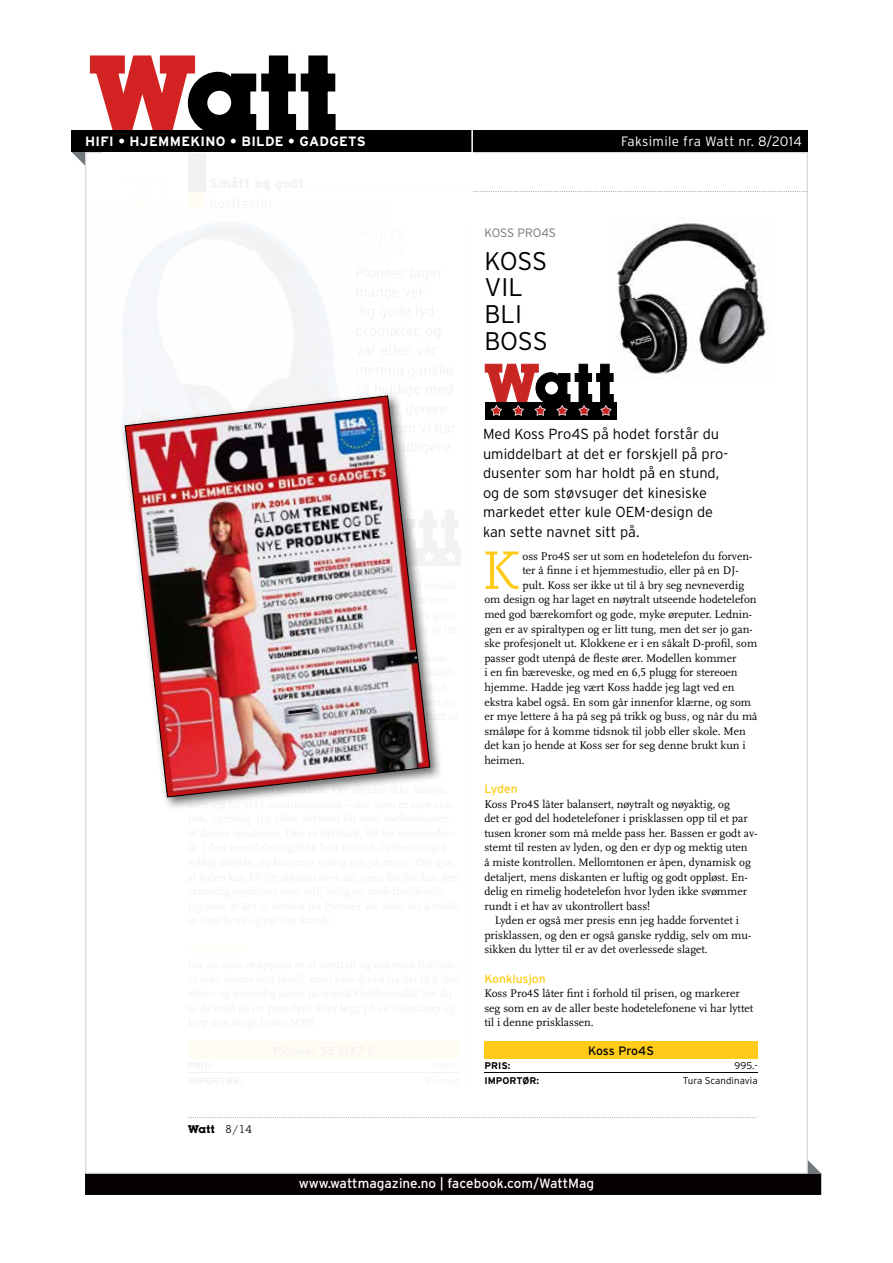
<style>
.page{position:relative;width:893px;height:1263px;background:#fff}
.page>*{position:absolute;margin:0;border:0;box-sizing:border-box;transform-origin:0 0}
.t1{font:52.65px "Madawaska Bk";color:#ffcb18}
.t2{font:300 25.5px/26.7px "Interstate";letter-spacing:-.01em;color:#000}
.t3{font:300 14.55px/19.5px "Interstate";color:#000}
.t4{font:13.5px "Interstate";color:#fff}
.t5{font:700 13.5px "Interstate";letter-spacing:.025em;color:#fff}
.t6{font:300 13.5px "Interstate";letter-spacing:.025em;color:#fff}
.t7{font:12.15px "Interstate";color:#ffcb18}
.t8{font:300 12.15px "Interstate";letter-spacing:-.01em;color:#6e7579}
.t9{font:12.15px "Interstate";letter-spacing:-.005em;color:#000}
.t10{font:11.55px/14.5px "Scala LF";color:#000}
.t11{font:700 10.95px "Lubalin Graph Std";color:#000}
.t12{font:300 9.75px "Interstate";letter-spacing:.005em;color:#000}
.t13{font:700 9.75px "Interstate";letter-spacing:.005em;color:#000}
.s1{font-weight:400}
</style>
<div class="page">
<div style="left:85px;top:1173px;width:736px;height:22px;background:#060203"></div>
<img style="left:616px;top:223px;width:152px;height:157px">
<div style="left:484px;top:1041px;width:274px;height:18px;background:#ffcb18"></div>
<hr style="left:484px;top:1072px;width:274px;height:1px;background:#000">
<div style="left:485px;top:402px;width:131px;height:17px;background:#000"></div>
<svg style="left:484px;top:363px;width:130px;height:53px"></svg>
<svg style="left:473px;top:191px;width:332px;height:1px"></svg>
<svg style="left:188px;top:1117px;width:567px;height:1px"></svg>
<svg style="left:88px;top:55px;width:249px;height:76px"></svg>
<div style="left:217px;top:125px;width:16px;height:7px;background:#000"></div>
<div style="left:72px;top:131px;width:736px;height:21px;background:#000"></div>
<svg style="left:72px;top:152px;width:15px;height:13px"></svg>
<hr style="left:471px;top:128px;width:2px;height:31px;background:#fff">
<div style="left:121px;top:391px;width:322px;height:419px;background:#000;opacity:.6"></div>
<img style="left:124px;top:395px;width:307px;height:403px">
<svg style="left:808px;top:1160px;width:13px;height:15px"></svg>
<p class="t5" style="left:85px;top:134px;width:282px">HIFI • HJEMMEKINO • BILDE • GADGETS</p>
<p class="t6" style="left:621px;top:133px;width:182px">Faksimile fra Watt nr. 8/2014</p>
<p class="t8" style="left:484px;top:226px;width:73px">KOSS PRO4S</p>
<h2 class="t2" style="left:484px;top:247px;width:65px">KOSS<br>VIL<br>BLI<br>BOSS</h2>
<p class="t3" style="left:483px;top:424px;width:247px">Med Koss Pro4S på hodet forstår du umiddelbart at det er forskjell på pro&shy;dusenter som har holdt på en stund, og de som støvsuger det kinesiske markedet etter kule OEM-design de kan sette navnet sitt på.</p>
<p class="t11" style="left:188px;top:1121px;width:65px">Watt <span class="s1">8/14</span></p>
<h1 class="t1" style="left:484px;top:537px;width:37px">K</h1>
<p class="t10" style="left:522px;top:549px;width:231px">oss Pro4S ser ut som en hodetelefon du forven-</p>
<p class="t10" style="left:522px;top:563px;width:218px">ter å finne i et hjemmestudio, eller på en DJ-</p>
<p class="t10" style="left:522px;top:578px;width:223px">pult. Koss ser ikke ut til å bry seg nevneverdig</p>
<p class="t10" style="left:484px;top:593px;width:274px">om design og har laget en nøytralt utseende hodetelefon</p>
<p class="t10" style="left:484px;top:607px;width:269px">med god bærekomfort og gode, myke øreputer. Lednin-</p>
<p class="t10" style="left:484px;top:622px;width:270px">gen er av spiraltypen og er litt tung, men det ser jo gan-</p>
<p class="t10" style="left:484px;top:636px;width:274px">ske profesjonelt ut. Klokkene er i en såkalt D-profil, som</p>
<p class="t10" style="left:484px;top:651px;width:253px">passer godt utenpå de fleste ører. Modellen kommer</p>
<p class="t10" style="left:484px;top:665px;width:255px">i en fin bæreveske, og med en 6,5 plugg for stereoen</p>
<p class="t10" style="left:484px;top:680px;width:252px">hjemme. Hadde jeg vært Koss hadde jeg lagt ved en</p>
<p class="t10" style="left:484px;top:695px;width:268px">ekstra kabel også. En som går innenfor klærne, og som</p>
<p class="t10" style="left:484px;top:709px;width:275px">er mye lettere å ha på seg på trikk og buss, og når du må</p>
<p class="t10" style="left:484px;top:724px;width:263px">småløpe for å komme tidsnok til jobb eller skole. Men</p>
<p class="t10" style="left:484px;top:738px;width:263px">det kan jo hende at Koss ser for seg denne brukt kun i</p>
<p class="t10" style="left:484px;top:753px;width:42px">heimen.</p>
<p class="t7" style="left:484px;top:782px;width:35px">Lyden</p>
<p class="t10" style="left:484px;top:797px;width:247px">Koss Pro4S låter balansert, nøytralt og nøyaktig, og</p>
<p class="t10" style="left:484px;top:811px;width:265px">det er god del hodetelefoner i prisklassen opp til et par</p>
<p class="t10" style="left:484px;top:826px;width:274px">tusen kroner som må melde pass her. Bassen er godt av-</p>
<p class="t10" style="left:484px;top:840px;width:265px">stemt til resten av lyden, og den er dyp og mektig uten</p>
<p class="t10" style="left:484px;top:855px;width:268px">å miste kontrollen. Mellomtonen er åpen, dynamisk og</p>
<p class="t10" style="left:484px;top:870px;width:265px">detaljert, mens diskanten er luftig og godt oppløst. En-</p>
<p class="t10" style="left:484px;top:884px;width:264px">delig en rimelig hodetelefon hvor lyden ikke svømmer</p>
<p class="t10" style="left:484px;top:899px;width:167px">rundt i et hav av ukontrollert bass!</p>
<p class="t10" style="left:495px;top:913px;width:246px">Lyden er også mer presis enn jeg hadde forventet i</p>
<p class="t10" style="left:484px;top:928px;width:268px">prisklassen, og den er også ganske ryddig, selv om mu-</p>
<p class="t10" style="left:484px;top:942px;width:225px">sikken du lytter til er av det overlessede slaget.</p>
<p class="t7" style="left:484px;top:971px;width:63px">Konklusjon</p>
<p class="t10" style="left:484px;top:986px;width:270px">Koss Pro4S låter fint i forhold til prisen, og markerer seg som en av de aller beste hodetelefonene vi har lyttet til i denne prisklassen.</p>
<p class="t9" style="left:588px;top:1044px;width:67px">Koss Pro4S</p>
<p class="t13" style="left:484px;top:1060px;width:28px">PRIS:</p>
<p class="t12" style="left:734px;top:1060px;width:25px">995.-</p>
<p class="t13" style="left:484px;top:1074px;width:56px">IMPORTØR:</p>
<p class="t12" style="left:683px;top:1074px;width:76px">Tura Scandinavia</p>
<p class="t4" style="left:299px;top:1175px;width:297px">www.wattmagazine.no | facebook.com/WattMag</p>
</div>
